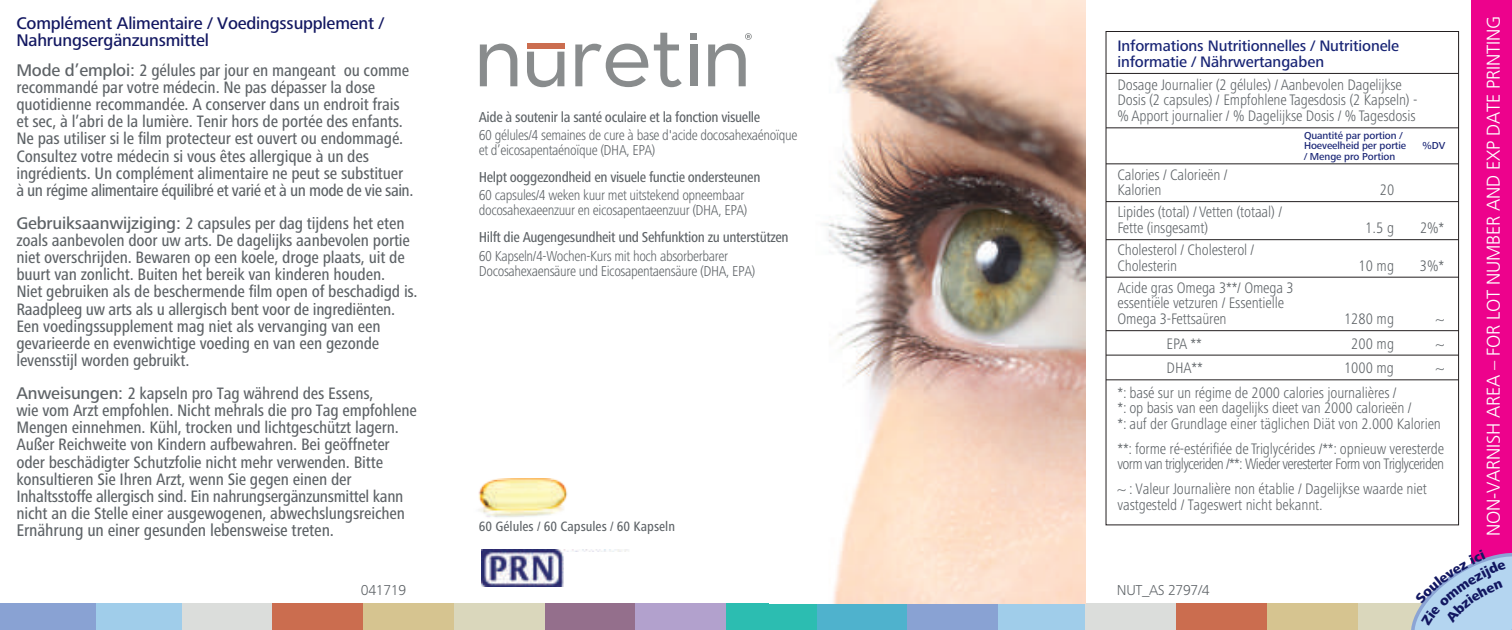
<style>
.page{position:relative;width:1512px;height:630px;background:#fff}
.page>*{position:absolute;margin:0;border:0;box-sizing:border-box;transform-origin:0 0}
.t1{font:300 18.2px "Frutiger LT";letter-spacing:-.01em;color:#fff}
.t2{font:500 17.5px/17.5px "Frutiger Next Pro";letter-spacing:-.01em;color:#121761}
.t3{font:500 condensed 17.5px "Frutiger Next Pro";letter-spacing:-.01em;color:#5e6367}
.t4{font:500 condensed 17.15px/17.2px "Frutiger Next Pro";letter-spacing:-.01em;color:#5e6367}
.t5{font:300 condensed 15.75px/15.8px "Frutiger Next Pro";letter-spacing:-.01em;color:#5e6367}
.t6{font:300 condensed 15.75px/15.8px "Frutiger Next Pro";letter-spacing:-.045em;color:#5e6367}
.t7{font:500 15.75px/16.8px "Frutiger Next Pro";letter-spacing:-.01em;color:#192575}
.t8{font:300 condensed 14.7px/14.7px "Frutiger Next Pro";letter-spacing:-.025em;color:#5e6367}
.t9{font:500 condensed 14.7px "Frutiger Next Pro";letter-spacing:-.025em;color:#5e6367}
.t10{font:300 14.7px "Frutiger Next Pro";letter-spacing:-.025em;color:#5e6367}
.t11{font:500 condensed 14px "Frutiger Next Pro";color:#5e6367}
.t12{font:500 10.5px/10.5px "Frutiger Next Pro";letter-spacing:-.01em;color:#192575}
.s1{font-stretch:normal;font-size:17.5px}
</style>
<div class="page">
<div style="left:1472px;top:0;width:40px;height:630px;background:#ed028c"></div>
<div style="left:545px;top:604px;width:90px;height:26px;background:#946f8c"></div>
<div style="left:635px;top:604px;width:91px;height:26px;background:#b2a1cd"></div>
<div style="left:726px;top:604px;width:91px;height:26px;background:#2cbdb1"></div>
<div style="left:817px;top:604px;width:91px;height:26px;background:#4fb2cd"></div>
<div style="left:908px;top:604px;width:90px;height:26px;background:#89a2d3"></div>
<div style="left:998px;top:604px;width:91px;height:26px;background:#a0cdea"></div>
<div style="left:181px;top:604px;width:91px;height:26px;background:#dbdddb"></div>
<div style="left:272px;top:604px;width:91px;height:26px;background:#cb6d4f"></div>
<div style="left:363px;top:604px;width:91px;height:26px;background:#d6c490"></div>
<div style="left:454px;top:604px;width:91px;height:26px;background:#dad7bc"></div>
<div style="left:0;top:604px;width:96px;height:26px;background:#89a2d3"></div>
<div style="left:96px;top:604px;width:85px;height:26px;background:#a0cdea"></div>
<div style="left:1085px;top:604px;width:91px;height:26px;background:#dbdddb"></div>
<div style="left:1176px;top:604px;width:91px;height:26px;background:#cb6d4f"></div>
<div style="left:1267px;top:604px;width:92px;height:26px;background:#d6c490"></div>
<div style="left:1359px;top:604px;width:92px;height:26px;background:#dad7bc"></div>
<img style="left:824px;top:0;width:261px;height:604px">
<svg style="left:480px;top:44px;width:37px;height:42px"></svg>
<svg style="left:527px;top:52px;width:37px;height:35px"></svg>
<svg style="left:575px;top:33px;width:107px;height:54px"></svg>
<div style="left:690px;top:45px;width:7px;height:41px;background:#898c8d"></div>
<div style="left:690px;top:33px;width:7px;height:7px;background:#898c8d"></div>
<div style="left:527px;top:43px;width:37px;height:5px;background:#cb6d4f"></div>
<svg style="left:708px;top:33px;width:44px;height:53px"></svg>
<img style="left:478px;top:479px;width:90px;height:39px">
<hr style="left:1106px;top:127px;width:353px;height:1px;background:#231f20">
<hr style="left:1106px;top:163px;width:353px;height:1px;background:#231f20">
<hr style="left:1106px;top:277px;width:353px;height:1px;background:#231f20">
<hr style="left:1106px;top:330px;width:353px;height:1px;background:#231f20">
<hr style="left:1106px;top:355px;width:353px;height:1px;background:#231f20">
<hr style="left:1106px;top:379px;width:353px;height:1px;background:#231f20">
<hr style="left:1106px;top:73px;width:353px;height:1px;background:#231f20">
<hr style="left:1106px;top:201px;width:353px;height:1px;background:#231f20">
<hr style="left:1106px;top:239px;width:353px;height:1px;background:#231f20">
<img style="left:481px;top:549px;width:148px;height:38px">
<div style="left:564px;top:552px;width:68px;height:34px;background:#fff"></div>
<svg style="left:1405px;top:549px;width:107px;height:81px"></svg>
<p class="t2" style="left:16px;top:14px;width:369px">Complément Alimentaire / Voedingssupplement /<br>Nahrungsergänzunsmittel</p>
<p class="t4" style="left:16px;top:62px;width:399px"><span class="s1">Mode d’emploi:</span> 2 gélules par jour en mangeant ou comme recommandé par votre médecin. Ne pas dépasser la dose quotidienne recommandée. A conserver dans un endroit frais et sec, à l’abri de la lumière. Tenir hors de portée des enfants.<br>Ne pas utiliser si le film protecteur est ouvert ou endommagé.<br>Consultez votre médecin si vous êtes allergique à un des ingrédients. Un complément alimentaire ne peut se substituer à un régime alimentaire équilibré et varié et à un mode de vie sain.</p>
<p class="t4" style="left:16px;top:215px;width:403px"><span class="s1">Gebruiksaanwijziging:</span> 2 capsules per dag tijdens het eten zoals aanbevolen door uw arts. De dagelijks aanbevolen portie niet overschrijden. Bewaren op een koele, droge plaats, uit de buurt van zonlicht. Buiten het bereik van kinderen houden.<br>Niet gebruiken als de beschermende film open of beschadigd is.<br>Raadpleeg uw arts als u allergisch bent voor de ingrediënten.<br>Een voedingssupplement mag niet als vervanging van een gevarieerde en evenwichtige voeding en van een gezonde levensstijl worden gebruikt.</p>
<p class="t4" style="left:16px;top:385px;width:402px"><span class="s1">Anweisungen:</span> 2 kapseln pro Tag während des Essens,<br>wie vom Arzt empfohlen. Nicht mehrals die pro Tag empfohlene Mengen einnehmen. Kühl, trocken und lichtgeschützt lagern.<br>Außer Reichweite von Kindern aufbewahren. Bei geöffneter oder beschädigter Schutzfolie nicht mehr verwenden. Bitte konsultieren Sie Ihren Arzt, wenn Sie gegen einen der Inhaltsstoffe allergisch sind. Ein nahrungsergänzunsmittel kann nicht an die Stelle einer ausgewogenen, abwechslungsreichen</p>
<p class="t3" style="left:16px;top:520px;width:319px">Ernährung un einer gesunden lebensweise treten.</p>
<p class="t10" style="left:361px;top:582px;width:47px">041719</p>
<p class="t9" style="left:479px;top:108px;width:283px">Aide à soutenir la santé oculaire et la fonction visuelle</p>
<p class="t8" style="left:479px;top:128px;width:320px">60 gélules/4 semaines de cure à base d'acide docosahexaénoïque et d’eicosapentaénoïque (DHA, EPA)</p>
<p class="t9" style="left:479px;top:169px;width:283px">Helpt ooggezondheid en visuele functie ondersteunen</p>
<p class="t8" style="left:479px;top:188px;width:270px">60 capsules/4 weken kuur met uitstekend opneembaar docosahexaeenzuur en eicosapentaeenzuur (DHA, EPA)</p>
<p class="t9" style="left:479px;top:229px;width:311px">Hilft die Augengesundheit und Sehfunktion zu unterstützen</p>
<p class="t8" style="left:479px;top:248px;width:278px">60 Kapseln/4-Wochen-Kurs mit hoch absorberbarer<br>Docosahexaensäure und Eicosapentaensäure (DHA, EPA)</p>
<p class="t11" style="left:479px;top:519px;width:198px">60 Gélules / 60 Capsules / 60 Kapseln</p>
<p class="t7" style="left:1118px;top:37px;width:283px">Informations Nutritionnelles / Nutritionele informatie / Nährwertangaben</p>
<p class="t5" style="left:1118px;top:76px;width:301px">Dosage Journalier (2 gélules) / Aanbevolen Dagelijkse<br>Dosis (2 capsules) / Empfohlene Tagesdosis (2 Kapseln) - % Apport journalier / % Dagelijkse Dosis / % Tagesdosis</p>
<p class="t5" style="left:1118px;top:167px;width:112px">Calories / Calorieën /<br>Kalorien</p>
<p class="t5" style="left:1118px;top:204px;width:166px">Lipides (total) / Vetten (totaal) /<br>Fette (insgesamt)</p>
<p class="t5" style="left:1118px;top:242px;width:138px">Cholesterol / Cholesterol /<br>Cholesterin</p>
<p class="t5" style="left:1118px;top:279px;width:178px">Acide gras Omega 3**/ Omega 3 essentiële vetzuren / Essentielle<br>Omega 3-Fettsaüren</p>
<p class="t12" style="left:1304px;top:130px;width:104px">Quantité par portion /<br>Hoeveelheid per portie / Menge pro Portion</p>
<p class="t12" style="left:1422px;top:140px;width:25px">%DV</p>
<p class="t5" style="left:1380px;top:182px;width:16px">20</p>
<p class="t5" style="left:1365px;top:220px;width:30px">1.5 g</p>
<p class="t5" style="left:1420px;top:220px;width:26px">2%*</p>
<p class="t5" style="left:1359px;top:258px;width:37px">10 mg</p>
<p class="t5" style="left:1420px;top:258px;width:26px">3%*</p>
<p class="t5" style="left:1344px;top:311px;width:52px">1280 mg</p>
<p class="t5" style="left:1436px;top:311px;width:10px">~</p>
<p class="t5" style="left:1167px;top:335px;width:37px">EPA **</p>
<p class="t5" style="left:1351px;top:335px;width:44px">200 mg</p>
<p class="t5" style="left:1436px;top:335px;width:10px">~</p>
<p class="t5" style="left:1167px;top:360px;width:38px">DHA**</p>
<p class="t5" style="left:1344px;top:360px;width:52px">1000 mg</p>
<p class="t5" style="left:1436px;top:360px;width:10px">~</p>
<p class="t5" style="left:1118px;top:384px;width:325px">*: basé sur un régime de 2000 calories journalières /<br>*: op basis van een dagelijks dieet van 2000 calorieën /<br>*: auf der Grundlage einer täglichen Diät von 2.000 Kalorien</p>
<p class="t6" style="left:1118px;top:440px;width:328px">**: forme ré-estérifiée de Triglycérides /**: opnieuw veresterde vorm van triglyceriden /**: Wieder veresterter Form von Triglyceriden</p>
<p class="t5" style="left:1118px;top:481px;width:311px">~ : Valeur Journalière non établie / Dagelijkse waarde niet vastgesteld / Tageswert nicht bekannt.</p>
<p class="t10" style="left:1117px;top:582px;width:94px">NUT_AS 2797/4</p>
<p class="t1" style="left:1483px;top:536px;width:523px;rotate:-90deg">NON-VARNISH AREA – FOR LOT NUMBER AND EXP DATE PRINTING</p>
</div>
